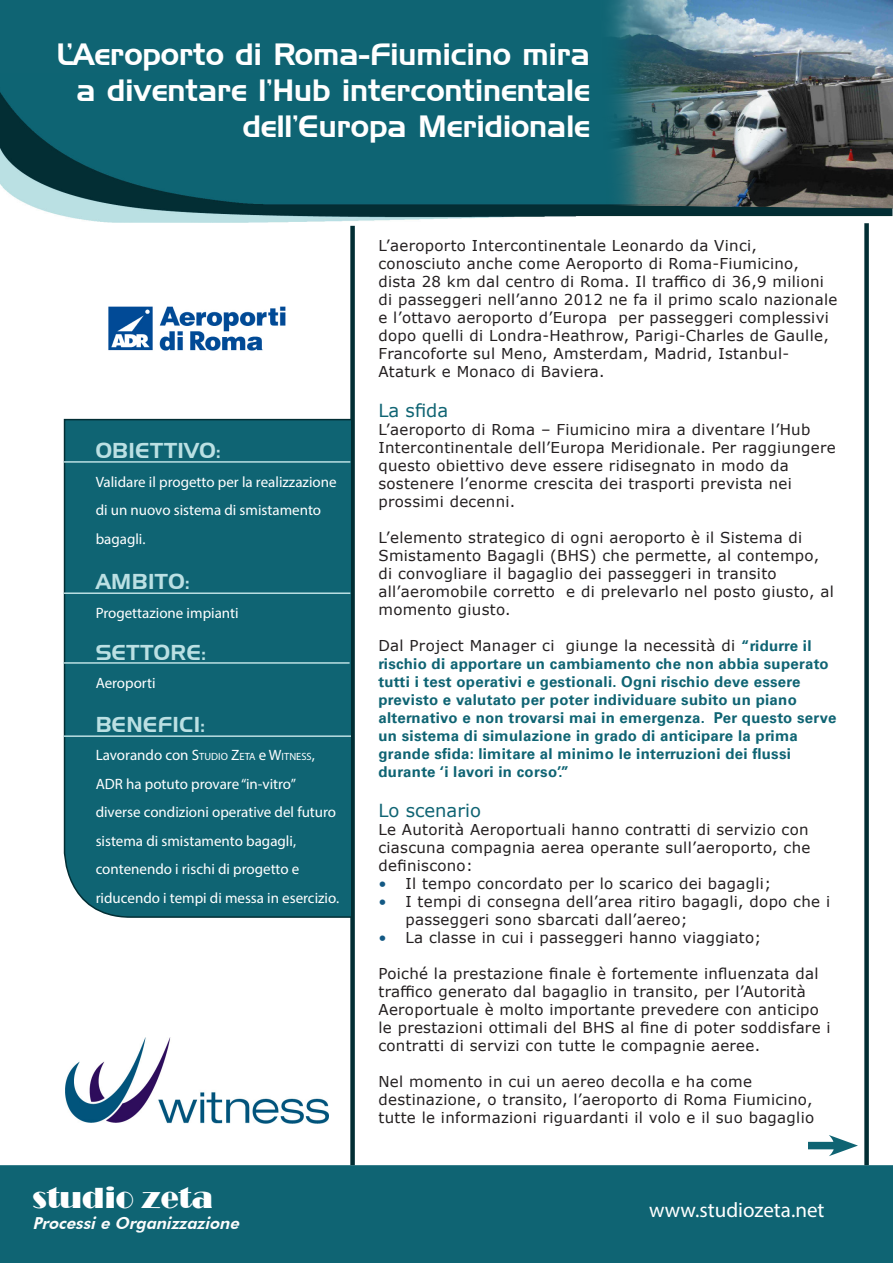
<style>
.page{position:relative;width:893px;height:1263px;background:#fff}
.page>*{position:absolute;margin:0;border:0;box-sizing:border-box;transform-origin:0 0}
.t1{font:30px/36px "Handel Gothic BT";color:#fff;text-align:right}
.t2{font:30px "Broadway";color:#fff}
.Side_Bar_Heading{font:21px "Handel Gothic BT";letter-spacing:.02em;color:#bbe0e3}
.t3{font:21px "Myriad Pro";color:#fff}
.Text_Body_Heading{font:18px "Verdana";color:#0f6473}
.t4{font:italic 800 16.5px "Futura BT";color:#fcfcfc}
.Body_Text{font:15px/18px "Verdana";letter-spacing:.02em;color:#231f20}
.Body_Text-2{font:700 15px/18px "Univers LT";letter-spacing:.02em;color:#0f6473}
.Side_Bar_Text{font:15px/28.5px "Myriad Pro";color:#fff}
.s1{font-style:inherit}
.s2{font-size:10.5px}
.s3{font-family:"Verdana";font-weight:400;color:#231f20}
.s4{color:#135984}
</style>
<div class="page">
<div style="left:808px;top:1142px;width:33px;height:7px;background:#0f6473"></div>
<svg style="left:829px;top:1135px;width:29px;height:21px"></svg>
<div style="left:1px;top:1166px;width:891px;height:96px;background:#0f6473"></div>
<div style="left:0;top:1165px;width:893px;height:98px;border:2px solid #0f6473"></div>
<div style="left:350px;top:226px;width:5px;height:939px;background:#022e34"></div>
<div style="left:63px;top:418px;width:288px;height:500px;background:#0f6473"></div>
<hr style="left:64px;top:461px;width:286px;height:2px;background:#bbe0e3">
<hr style="left:64px;top:592px;width:286px;height:2px;background:#bbe0e3">
<hr style="left:63px;top:662px;width:287px;height:2px;background:#bbe0e3">
<hr style="left:64px;top:735px;width:287px;height:2px;background:#bbe0e3">
<img style="left:65px;top:1037px;width:264px;height:86px">
<div style="left:864px;top:208px;width:5px;height:957px;background:#022e34"></div>
<img style="left:108px;top:306px;width:178px;height:45px">
<div style="left:0;top:0;width:591px;height:73px;background:#0f6473"></div>
<img style="left:0;top:73px;width:892px;height:150px">
<div style="left:591px;top:0;width:11px;height:208px;background:#0e6473"></div>
<img style="left:602px;top:0;width:291px;height:208px">
<p class="t1" style="left:57px;top:36px;width:535px">L’Aeroporto di Roma-Fiumicino mira a diventare l’Hub intercontinentale dell’Europa Meridionale</p>
<p class="Side_Bar_Heading" style="left:96px;top:438px;width:126px">OBIETTIVO:</p>
<p class="Side_Bar_Text" style="left:96px;top:467px;width:242px">Validare il progetto per la realizzazione di un nuovo sistema di smistamento bagagli.</p>
<p class="Side_Bar_Heading" style="left:96px;top:569px;width:95px">AMBITO:</p>
<p class="Side_Bar_Text" style="left:96px;top:598px;width:145px">Progettazione impianti</p>
<p class="Side_Bar_Heading" style="left:96px;top:640px;width:112px">SETTORE:</p>
<p class="Side_Bar_Text" style="left:96px;top:669px;width:62px">Aeroporti</p>
<p class="Side_Bar_Heading" style="left:96px;top:712px;width:111px">BENEFICI:</p>
<p class="Side_Bar_Text" style="left:96px;top:741px;width:242px">Lavorando con <span class="s1">S</span><span class="s2">TUDIO</span> <span class="s1">Z</span><span class="s2">ETA</span> e <span class="s1">W</span><span class="s2">ITNESS</span>, ADR ha potuto provare “in-vitro” diverse condizioni operative del futuro sistema di smistamento bagagli,</p>
<p class="Side_Bar_Text" style="left:96px;top:855px;width:205px">contenendo i rischi di progetto e</p>
<p class="Side_Bar_Text" style="left:96px;top:883px;width:245px">riducendo i tempi di messa in esercizio.</p>
<p class="t2" style="left:33px;top:1180px;width:182px">studio zeta</p>
<p class="t4" style="left:33px;top:1213px;width:212px">Processie Organizzazione</p>
<p class="Body_Text" style="left:378px;top:237px;width:460px">L’aeroporto Intercontinentale Leonardo da Vinci, conosciuto anche come Aeroporto di Roma-Fiumicino, dista 28 km dal centro di Roma. Il traffico di 36,9 milioni di passeggeri nell’anno 2012 ne fa il primo scalo nazionale e l’ottavo aeroporto d’Europa per passeggeri complessivi dopo quelli di Londra-Heathrow, Parigi-Charles de Gaulle, Francoforte sul Meno, Amsterdam, Madrid, Istanbul-Ataturk e Monaco di Baviera.</p>
<p class="Text_Body_Heading" style="left:378px;top:398px;width:71px">La sfida</p>
<p class="Body_Text" style="left:378px;top:420px;width:459px">L’aeroporto di Roma – Fiumicino mira a diventare l’Hub Intercontinentale dell’Europa Meridionale. Per raggiungere questo obiettivo deve essere ridisegnato in modo da sostenere l’enorme crescita dei trasporti prevista nei prossimi decenni.</p>
<p class="Body_Text" style="left:378px;top:528px;width:457px">L’elemento strategico di ogni aeroporto è il Sistema di Smistamento Bagagli (BHS) che permette, al contempo, di convogliare il bagaglio dei passeggeri in transito all’aeromobile corretto e di prelevarlo nel posto giusto, al momento giusto.</p>
<p class="Body_Text-2" style="left:378px;top:637px;width:459px"><span class="s3">Dal Project Manager ci giunge la necessità di</span> “ridurre il rischio di apportare un cambiamento che non abbia superato tutti i test operativi e gestionali. Ogni rischio deve essere previsto e valutato per poter individuare subito un piano alternativo e non trovarsi mai in emergenza. Per questo serve un sistema di simulazione in grado di anticipare la prima grande sfida: limitare al minimo le interruzioni dei flussi durante ‘i lavori in corso’.”</p>
<p class="Text_Body_Heading" style="left:378px;top:798px;width:104px">Lo scenario</p>
<p class="Body_Text" style="left:378px;top:820px;width:433px;text-align:justify">Le Autorità Aeroportuali hanno contratti di servizio con ciascuna compagnia aerea operante sull’aeroporto, che definiscono:</p>
<p class="Body_Text" style="left:378px;top:874px;width:394px"><span class="s4">•</span> Il tempo concordato per lo scarico dei bagagli;</p>
<p class="Body_Text" style="left:405px;top:892px;width:426px;text-indent:-27px"><span class="s4">•</span> I tempi di consegna dell’area ritiro bagagli, dopo che i passeggeri sono sbarcati dall’aereo;</p>
<p class="Body_Text" style="left:378px;top:928px;width:384px"><span class="s4">•</span> La classe in cui i passeggeri hanno viaggiato;</p>
<p class="Body_Text" style="left:378px;top:964px;width:454px">Poiché la prestazione finale è fortemente influenzata dal traffico generato dal bagaglio in transito, per l’Autorità Aeroportuale è molto importante prevedere con anticipo le prestazioni ottimali del BHS al fine di poter soddisfare i contratti di servizi con tutte le compagnie aeree.</p>
<p class="Body_Text" style="left:378px;top:1072px;width:437px">Nel momento in cui un aereo decolla e ha come destinazione, o transito, l’aeroporto di Roma Fiumicino, tutte le informazioni riguardanti il volo e il suo bagaglio</p>
<p class="t3" style="left:649px;top:1197px;width:177px">www.studiozeta.net</p>
</div>
